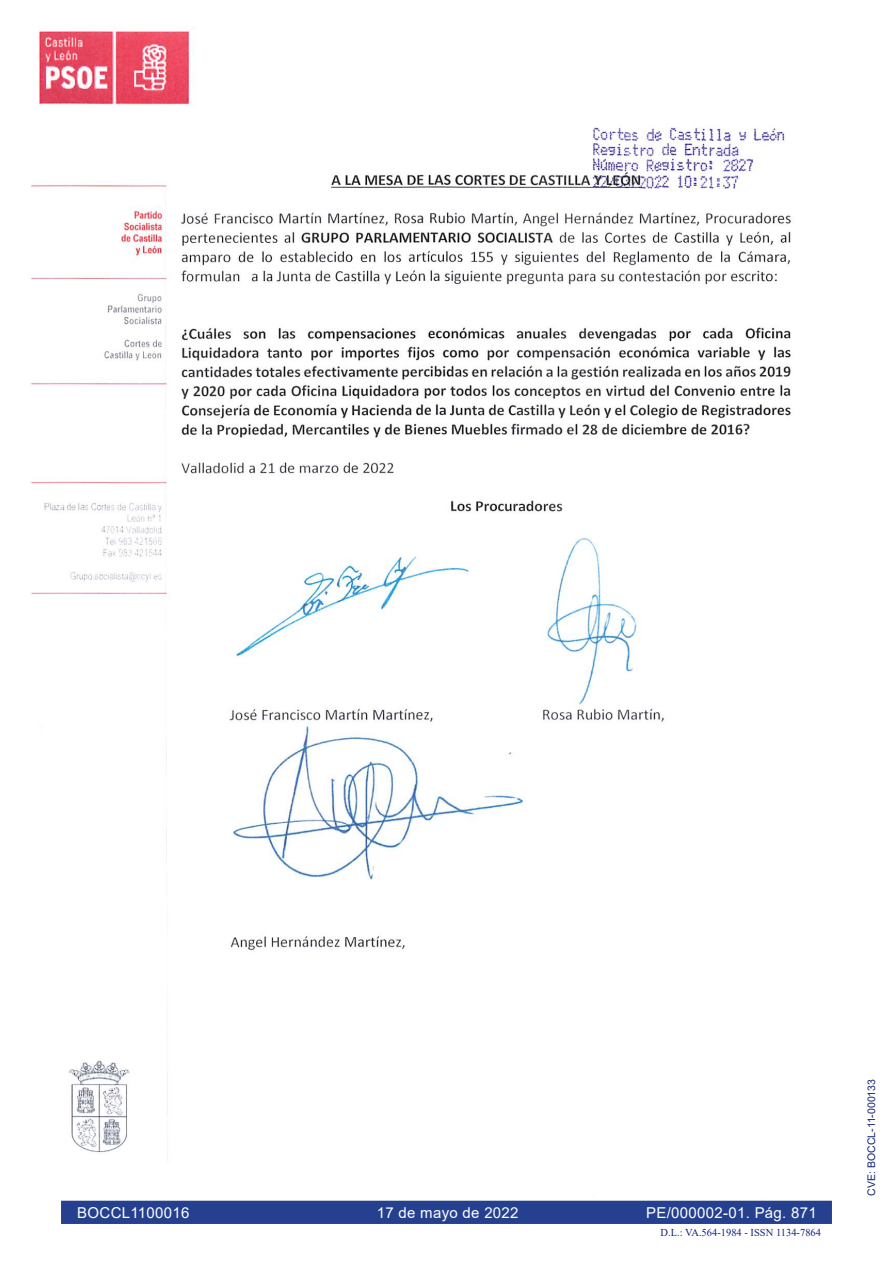
<style>
.page{position:relative;width:893px;height:1263px;background:#fff}
.page>*{position:absolute;margin:0;border:0;box-sizing:border-box;transform-origin:0 0}
.E_CVE{font:15px "Arial";letter-spacing:.02em;color:#fff}
.t1{font:10.5px "Times New Roman";color:#132477}
.t2{font:10.5px "Arial";color:#132477}
</style>
<div class="page">
<div style="left:60px;top:1200px;width:773px;height:25px;background:#25408f"></div>
<div style="left:60px;top:1199px;width:773px;height:26px;border:2px solid #fff"></div>
<img style="left:30px;top:26px;width:803px;height:1174px">
<p class="E_CVE" style="left:77px;top:1202px;width:114px">BOCCL1100016</p>
<p class="E_CVE" style="left:377px;top:1202px;width:143px">17 de mayo de 2022</p>
<p class="E_CVE" style="left:646px;top:1202px;width:172px">PE/000002-01. Pág. 871</p>
<p class="t1" style="left:661px;top:1225px;width:162px">D.L.: VA.564-1984 - ISSN 1134-7864</p>
<p class="t2" style="left:864px;top:1195px;width:118px;rotate:-90deg">CVE: BOCCL-11-000133</p>
</div>
